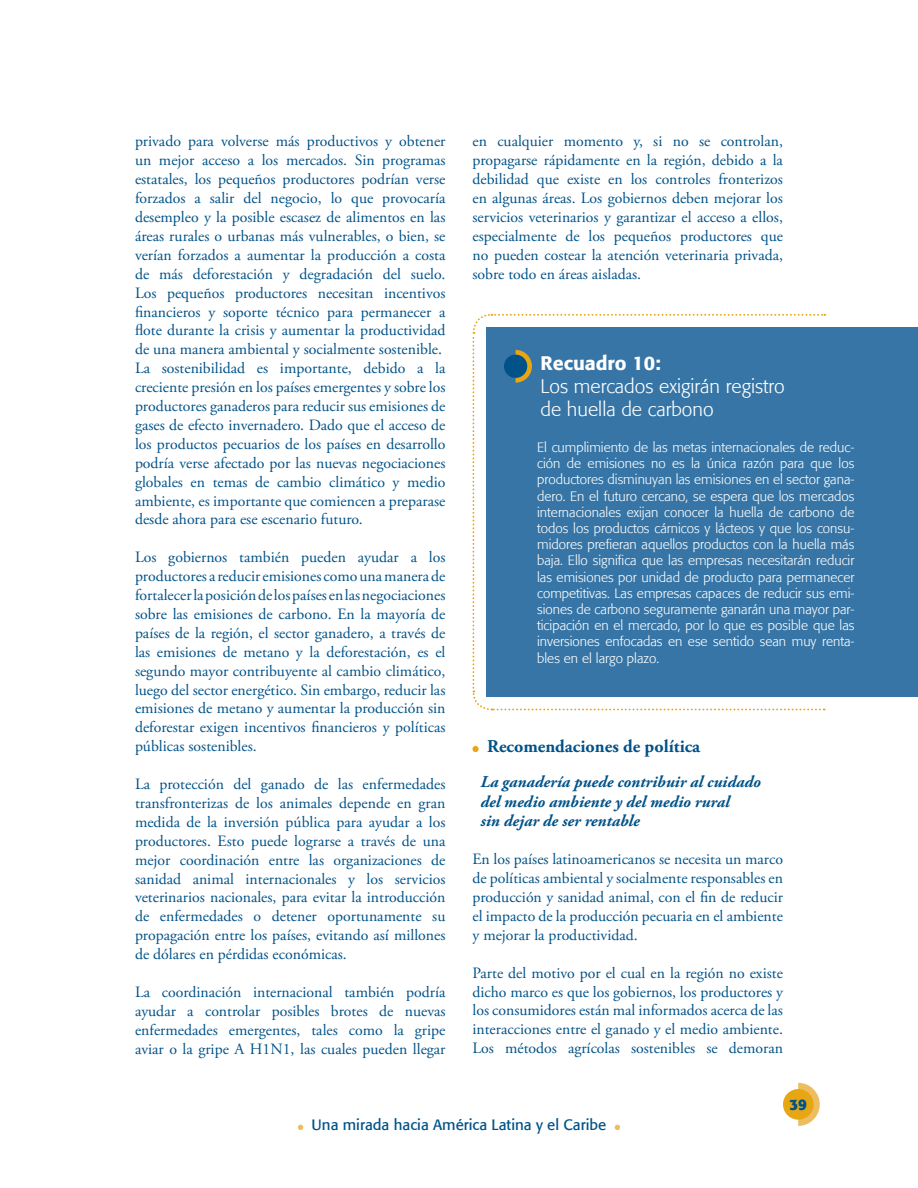
<style>
.page{position:relative;width:918px;height:1188px;background:#fff}
.page>*{position:absolute;margin:0;border:0;box-sizing:border-box;transform-origin:0 0}
.t1{font:300 19.5px/23.4px "Formata";color:#fff}
.t2{font:500 19.5px "Formata";color:#fff}
.t3{font:700 18px "Adobe Garamond Pro";color:#005288}
.t4{font:italic 700 16.5px/19.8px "Adobe Garamond Pro";color:#005288}
.t5{font:15.75px/18.9px "Adobe Garamond Pro";color:#005288;text-align:justify}
.t6{font:15px "Formata";color:#005288}
.t7{font:700 15px "Formata";color:#005288}
.t8{font:300 13.5px/16.2px "Formata";color:#fff;text-align:justify}
</style>
<div class="page">
<svg style="left:298px;top:1125px;width:5px;height:5px"></svg>
<svg style="left:615px;top:1125px;width:5px;height:5px"></svg>
<svg style="left:798px;top:1083px;width:22px;height:43px"></svg>
<div style="left:783px;top:1089px;width:31px;height:31px;background:#e7a614;border-radius:50%"></div>
<div style="left:486px;top:327px;width:432px;height:370px;background:#3675a5"></div>
<svg style="left:472px;top:313px;width:353px;height:398px"></svg>
<div style="left:504px;top:355px;width:23px;height:23px;background:#005288;border-radius:50%"></div>
<div style="left:472px;top:746px;width:7px;height:6px;background:#e7a614;border-radius:50%"></div>
<p class="t5" style="left:135px;top:133px;width:312px;text-align:left">privado para volverse más productivos y obtener un mejor acceso a los mercados. Sin programas estatales, los pequeños productores podrían verse forzados a salir del negocio, lo que provocaría desempleo y la posible escasez de alimentos en las áreas rurales o urbanas más vulnerables, o bien, se verían forzados a aumentar la producción a costa de más deforestación y degradación del suelo.<br>Los pequeños productores necesitan incentivos financieros y soporte técnico para permanecer a flote durante la crisis y aumentar la productividad de una manera ambiental y socialmente sostenible.<br>La sostenibilidad es importante, debido a la creciente presión en los países emergentes y sobre los productores ganaderos para reducir sus emisiones de gases de efecto invernadero. Dado que el acceso de los productos pecuarios de los países en desarrollo podría verse afectado por las nuevas negociaciones globales en temas de cambio climático y medio ambiente, es importante que comiencen a preparase desde ahora para ese escenario futuro.</p>
<p class="t5" style="left:135px;top:549px;width:312px">Los gobiernos también pueden ayudar a los productores a reducir emisiones como una manera de fortalecer la posición de los países en las negociaciones sobre las emisiones de carbono. En la mayoría de países de la región, el sector ganadero, a través de las emisiones de metano y la deforestación, es el segundo mayor contribuyente al cambio climático, luego del sector energético. Sin embargo, reducir las emisiones de metano y aumentar la producción sin deforestar exigen incentivos financieros y políticas públicas sostenibles.</p>
<p class="t5" style="left:135px;top:776px;width:312px">La protección del ganado de las enfermedades transfronterizas de los animales depende en gran medida de la inversión pública para ayudar a los productores. Esto puede lograrse a través de una mejor coordinación entre las organizaciones de sanidad animal internacionales y los servicios veterinarios nacionales, para evitar la introducción de enfermedades o detener oportunamente su propagación entre los países, evitando así millones de dólares en pérdidas económicas.</p>
<p class="t5" style="left:135px;top:984px;width:312px">La coordinación internacional también podría ayudar a controlar posibles brotes de nuevas enfermedades emergentes, tales como la gripe aviar o la gripe A H1N1, las cuales pueden llegar</p>
<p class="t5" style="left:473px;top:133px;width:312px">en cualquier momento y, si no se controlan, propagarse rápidamente en la región, debido a la debilidad que existe en los controles fronterizos en algunas áreas. Los gobiernos deben mejorar los servicios veterinarios y garantizar el acceso a ellos, especialmente de los pequeños productores que no pueden costear la atención veterinaria privada, sobre todo en áreas aisladas.</p>
<p class="t2" style="left:541px;top:354px;width:122px">Recuadro 10:</p>
<p class="t1" style="left:541px;top:376px;width:246px">Los mercados exigirán registro de huella de carbono</p>
<p class="t8" style="left:537px;top:440px;width:319px">El cumplimiento de las metas internacionales de reduc&shy;ción de emisiones no es la única razón para que los productores disminuyan las emisiones en el sector gana&shy;dero. En el futuro cercano, se espera que los mercados internacionales exijan conocer la huella de carbono de todos los productos cárnicos y lácteos y que los consu&shy;midores prefieran aquellos productos con la huella más baja. Ello significa que las empresas necesitarán reducir las emisiones por unidad de producto para permanecer competitivas. Las empresas capaces de reducir sus emi&shy;siones de carbono seguramente ganarán una mayor par&shy;ticipación en el mercado, por lo que es posible que las inversiones enfocadas en ese sentido sean muy renta&shy;bles en el largo plazo.</p>
<p class="t3" style="left:487px;top:739px;width:215px">Recomendaciones de política</p>
<p class="t4" style="left:480px;top:773px;width:282px">La ganadería puede contribuir al cuidado del medio ambiente y del medio rural<br>sin dejar de ser rentable</p>
<p class="t5" style="left:472px;top:851px;width:312px">En los países latinoamericanos se necesita un marco de políticas ambiental y socialmente responsables en producción y sanidad animal, con el fin de reducir el impacto de la producción pecuaria en el ambiente y mejorar la productividad.</p>
<p class="t5" style="left:472px;top:965px;width:312px">Parte del motivo por el cual en la región no existe dicho marco es que los gobiernos, los productores y los consumidores están mal informados acerca de las interacciones entre el ganado y el medio ambiente.<br>Los métodos agrícolas sostenibles se demoran</p>
<p class="t7" style="left:790px;top:1098px;width:19px">39</p>
<p class="t6" style="left:312px;top:1118px;width:296px">Una mirada hacia América Latina y el Caribe</p>
</div>
